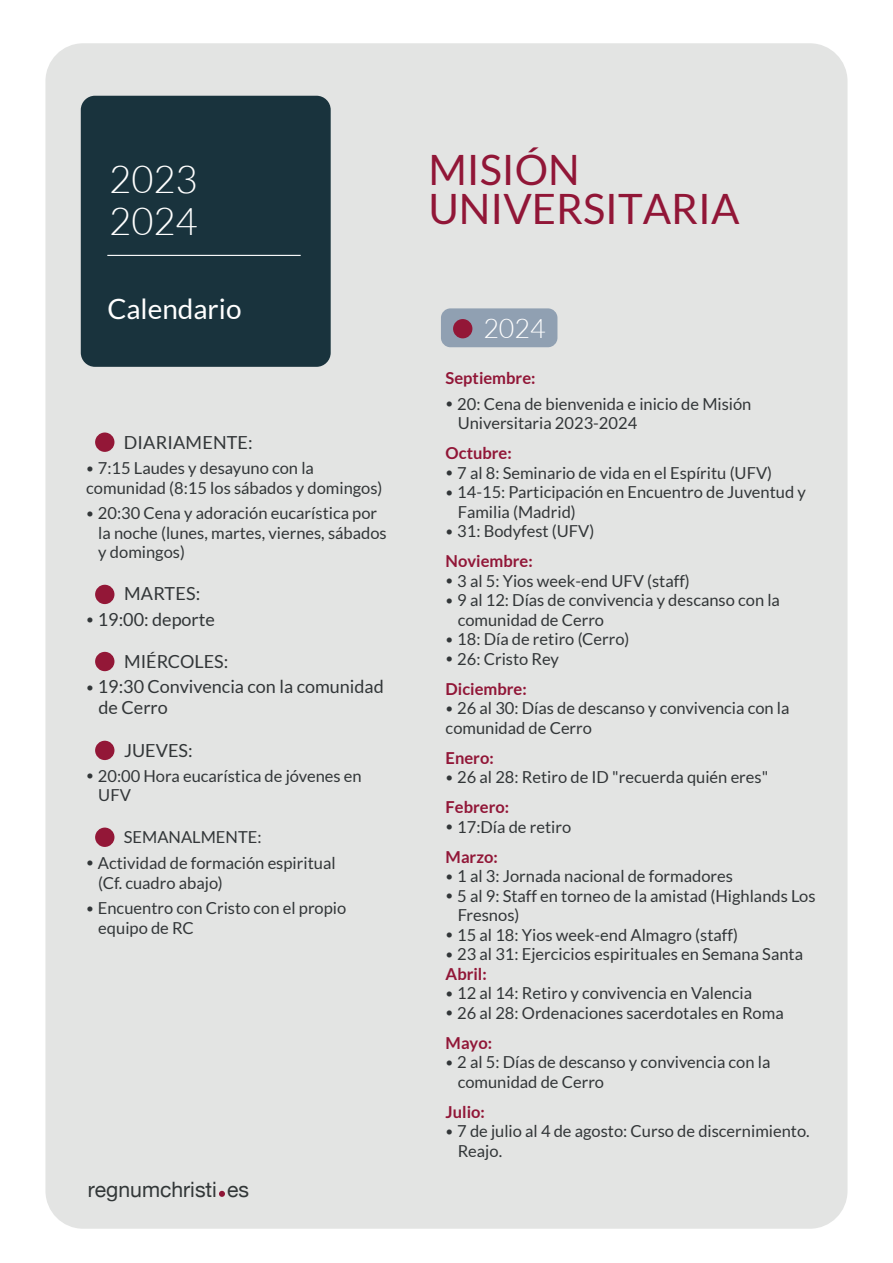
<style>
.page{position:relative;width:893px;height:1263px;background:#fff}
.page>*{position:absolute;margin:0;border:0;box-sizing:border-box;transform-origin:0 0}
.t1{font:41.85px/39px "Lato";color:#911637}
.t2{font:300 38.1px/42px "Lato";color:#fff}
.t3{font:27.9px "Lato";color:#fff}
.t4{font:300 26.85px "Lato";color:#fff}
.t5{font:21.15px "Helvetica Neue";color:#323738}
.t6{font:18px/21px "Lato";color:#323638}
.t7{font:16.5px/19.5px "Lato";color:#323638}
.t8{font:700 16.5px "Lato";color:#911637}
.s1{font-size:13.5px}
.s2{font-weight:700;color:#911637}
</style>
<div class="page">
<div style="left:45px;top:43px;width:802px;height:1186px;background:#e3e4e3;border-radius:38px"></div>
<div style="left:81px;top:96px;width:250px;height:271px;background:#19333d;border-radius:14px"></div>
<hr style="left:107px;top:255px;width:194px;height:1px;background:#fff">
<svg style="left:219px;top:1191px;width:6px;height:6px"></svg>
<div style="left:441px;top:308px;width:116px;height:39px;background:#90a0b2;border-radius:10px"></div>
<div style="left:453px;top:319px;width:19px;height:19px;background:#931737;border-radius:50%"></div>
<div style="left:95px;top:432px;width:19px;height:20px;background:#931737;border-radius:50%"></div>
<div style="left:95px;top:741px;width:19px;height:19px;background:#931737;border-radius:50%"></div>
<div style="left:95px;top:827px;width:19px;height:20px;background:#931737;border-radius:50%"></div>
<div style="left:95px;top:652px;width:19px;height:19px;background:#931737;border-radius:50%"></div>
<div style="left:95px;top:585px;width:19px;height:19px;background:#931737;border-radius:50%"></div>
<h2 class="t2" style="left:109px;top:159px;width:90px">2023<br>2024</h2>
<h3 class="t3" style="left:107px;top:294px;width:136px">Calendario</h3>
<p class="t6" style="left:124px;top:432px;width:130px">DIARIAMENTE:</p>
<p class="t7" style="left:86px;top:458px;width:298px"><span class="s1">•</span> 7:15 Laudes y desayuno con la comunidad (8:15 los sábados y domingos)</p>
<p class="t7" style="left:98px;top:503px;width:290px;text-indent:-12px"><span class="s1">•</span> 20:30 Cena y adoración eucarística por la noche (lunes, martes, viernes, sábados y domingos)</p>
<p class="t6" style="left:124px;top:583px;width:78px">MARTES:</p>
<p class="t6" style="left:86px;top:609px;width:130px"><span class="s1">•</span> 19:00: deporte</p>
<p class="t6" style="left:124px;top:651px;width:106px">MIÉRCOLES:</p>
<p class="t6" style="left:99px;top:676px;width:287px;text-indent:-12px"><span class="s1">•</span> 19:30 Convivencia con la comunidad de Cerro</p>
<p class="t6" style="left:124px;top:739px;width:70px">JUEVES:</p>
<p class="t7" style="left:98px;top:766px;width:265px;text-indent:-12px"><span class="s1">•</span> 20:00 Hora eucarística de jóvenes en<br>UFV</p>
<p class="t7" style="left:124px;top:828px;width:139px">SEMANALMENTE:</p>
<p class="t7" style="left:98px;top:853px;width:239px;text-indent:-12px"><span class="s1">•</span> Actividad de formación espiritual (Cf. cuadro abajo)</p>
<p class="t7" style="left:98px;top:898px;width:250px;text-indent:-12px"><span class="s1">•</span> Encuentro con Cristo con el propio equipo de RC</p>
<p class="t5" style="left:88px;top:1174px;width:163px">regnumchristi es</p>
<h1 class="t1" style="left:428px;top:150px;width:313px">MISIÓN<br>UNIVERSITARIA</h1>
<h3 class="t4" style="left:483px;top:314px;width:64px">2024</h3>
<p class="t8" style="left:446px;top:369px;width:91px">Septiembre:</p>
<p class="t7" style="left:458px;top:394px;width:295px;text-indent:-12px"><span class="s1">•</span> 20: Cena de bienvenida e inicio de Misión<br>Universitaria 2023-2024</p>
<p class="t8" style="left:446px;top:444px;width:68px">Octubre:</p>
<p class="t7" style="left:446px;top:463px;width:328px"><span class="s1">•</span> 7 al 8: Seminario de vida en el Espíritu (UFV)</p>
<p class="t7" style="left:458px;top:482px;width:350px;text-indent:-12px"><span class="s1">•</span> 14-15: Participación en Encuentro de Juventud y<br>Familia (Madrid)</p>
<p class="t7" style="left:446px;top:516px;width:150px;line-height:30px"><span class="s1">•</span> 31: Bodyfest (UFV)<br><span class="s2">Noviembre:</span></p>
<p class="t7" style="left:446px;top:571px;width:246px"><span class="s1">•</span> 3 al 5: Yios week-end UFV (staff)</p>
<p class="t7" style="left:458px;top:590px;width:324px;text-indent:-12px"><span class="s1">•</span> 9 al 12: Días de convivencia y descanso con la comunidad de Cerro</p>
<p class="t7" style="left:446px;top:629px;width:185px"><span class="s1">•</span> 18: Día de retiro (Cerro)</p>
<p class="t7" style="left:446px;top:644px;width:115px;line-height:30px"><span class="s1">•</span> 26: Cristo Rey<br><span class="s2">Diciembre:</span></p>
<p class="t7" style="left:446px;top:698px;width:345px"><span class="s1">•</span> 26 al 30: Días de descanso y convivencia con la comunidad de Cerro</p>
<p class="t8" style="left:446px;top:748px;width:50px">Enero:</p>
<p class="t7" style="left:446px;top:762px;width:324px;line-height:30px"><span class="s1">•</span> 26 al 28: Retiro de ID "recuerda quién eres"<br><span class="s2">Febrero:</span></p>
<p class="t7" style="left:446px;top:812px;width:127px;line-height:30px"><span class="s1">•</span> 17:Día de retiro<br><span class="s2">Marzo:</span></p>
<p class="t7" style="left:446px;top:866px;width:289px"><span class="s1">•</span> 1 al 3: Jornada nacional de formadores</p>
<p class="t7" style="left:458px;top:886px;width:359px;text-indent:-12px"><span class="s1">•</span> 5 al 9: Staff en torneo de la amistad (Highlands Los<br>Fresnos)</p>
<p class="t7" style="left:446px;top:925px;width:294px"><span class="s1">•</span> 15 al 18: Yios week-end Almagro (staff)</p>
<p class="t7" style="left:446px;top:944px;width:359px"><span class="s1">•</span> 23 al 31: Ejercicios espirituales en Semana Santa<br><span class="s2">Abril:</span></p>
<p class="t7" style="left:446px;top:983px;width:308px"><span class="s1">•</span> 12 al 14: Retiro y convivencia en Valencia</p>
<p class="t7" style="left:446px;top:998px;width:340px;line-height:30px"><span class="s1">•</span> 26 al 28: Ordenaciones sacerdotales en Roma<br><span class="s2">Mayo:</span></p>
<p class="t7" style="left:458px;top:1052px;width:314px;text-indent:-12px"><span class="s1">•</span> 2 al 5: Días de descanso y convivencia con la comunidad de Cerro</p>
<p class="t8" style="left:446px;top:1102px;width:41px">Julio:</p>
<p class="t7" style="left:458px;top:1121px;width:354px;text-indent:-12px"><span class="s1">•</span> 7 de julio al 4 de agosto: Curso de discernimiento.<br>Reajo.</p>
</div>
